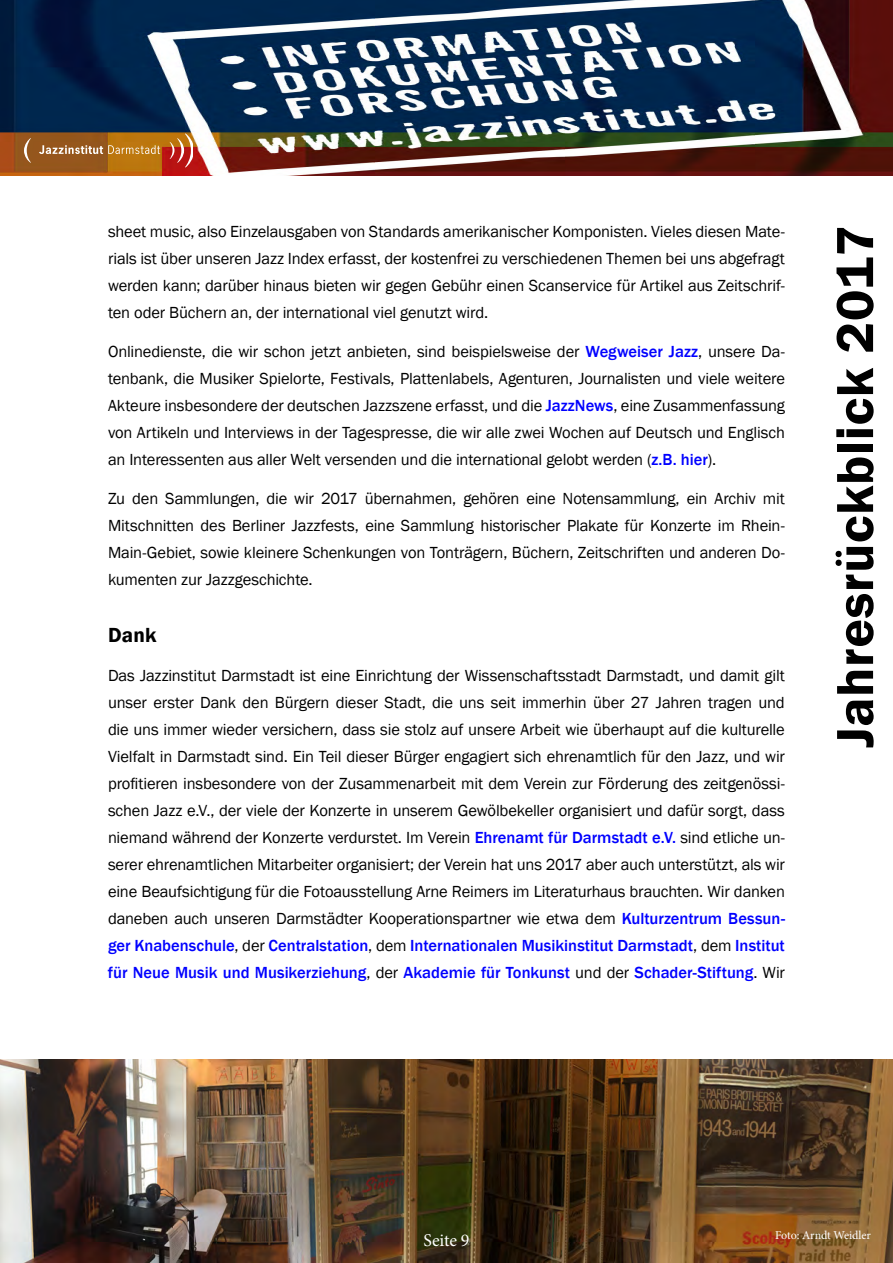
<style>
.page{position:relative;width:893px;height:1263px;background:#fff}
.page>*{position:absolute;margin:0;border:0;box-sizing:border-box;transform-origin:0 0}
.t1{font:600 54px "Franklin Gothic";letter-spacing:.01em;color:#000}
.t2{font:600 21px "Franklin Gothic";color:#000}
.t3{font:18px "Minion Pro";letter-spacing:-.01em;color:#fff}
.t4{font:16.5px/27px "Franklin Gothic";letter-spacing:-.01em;color:#000;text-align:justify}
.t5{font:12px "Minion Pro";letter-spacing:-.01em;color:#fff}
.s1{font-weight:500;color:#00f}
</style>
<div class="page">
<img style="left:0;top:0;width:893px;height:176px">
<svg style="left:39px;top:145px;width:121px;height:9px"></svg>
<svg style="left:24px;top:138px;width:7px;height:25px"></svg>
<svg style="left:170px;top:134px;width:23px;height:33px"></svg>
<img style="left:0;top:1059px;width:893px;height:204px">
<p class="t4" style="left:108px;top:218px;width:678px">sheet music, also Einzelausgaben von Standards amerikanischer Komponisten. Vieles diesen Mate&shy;rials ist über unseren Jazz Index erfasst, der kostenfrei zu verschiedenen Themen bei uns abgefragt werden kann; darüber hinaus bieten wir gegen Gebühr einen Scanservice für Artikel aus Zeitschrif&shy;ten oder Büchern an, der international viel genutzt wird.</p>
<p class="t4" style="left:108px;top:338px;width:678px">Onlinedienste, die wir schon jetzt anbieten, sind beispielsweise der <span class="s1">Wegweiser Jazz</span>, unsere Da&shy;tenbank, die Musiker Spielorte, Festivals, Plattenlabels, Agenturen, Journalisten und viele weitere Akteure insbesondere der deutschen Jazzszene erfasst, und die <span class="s1">JazzNews</span>, eine Zusammenfassung von Artikeln und Interviews in der Tagespresse, die wir alle zwei Wochen auf Deutsch und Englisch an Interessenten aus aller Welt versenden und die international gelobt werden (<span class="s1">z.B. hier</span>).</p>
<p class="t4" style="left:108px;top:485px;width:678px">Zu den Sammlungen, die wir 2017 übernahmen, gehören eine Notensammlung, ein Archiv mit Mitschnitten des Berliner Jazzfests, eine Sammlung historischer Plakate für Konzerte im Rhein-Main-Gebiet, sowie kleinere Schenkungen von Tonträgern, Büchern, Zeitschriften und anderen Do&shy;kumenten zur Jazzgeschichte.</p>
<p class="t2" style="left:108px;top:622px;width:50px">Dank</p>
<p class="t4" style="left:108px;top:662px;width:678px">Das Jazzinstitut Darmstadt ist eine Einrichtung der Wissenschaftsstadt Darmstadt, und damit gilt unser erster Dank den Bürgern dieser Stadt, die uns seit immerhin über 27 Jahren tragen und die uns immer wieder versichern, dass sie stolz auf unsere Arbeit wie überhaupt auf die kulturelle Vielfalt in Darmstadt sind. Ein Teil dieser Bürger engagiert sich ehrenamtlich für den Jazz, und wir profitieren insbesondere von der Zusammenarbeit mit dem Verein zur Förderung des zeitgenössi&shy;schen Jazz e.V., der viele der Konzerte in unserem Gewölbekeller organisiert und dafür sorgt, dass niemand während der Konzerte verdurstet. Im Verein <span class="s1">Ehrenamt für Darmstadt e.V.</span> sind etliche un&shy;serer ehrenamtlichen Mitarbeiter organisiert; der Verein hat uns 2017 aber auch unterstützt, als wir eine Beaufsichtigung für die Fotoausstellung Arne Reimers im Literaturhaus brauchten. Wir danken daneben auch unseren Darmstädter Kooperationspartner wie etwa dem <span class="s1">Kulturzentrum Bessun&shy;ger Knabenschule</span>, der <span class="s1">Centralstation</span>, dem <span class="s1">Internationalen Musikinstitut Darmstadt</span>, dem <span class="s1">Institut für Neue Musik und Musikerziehung</span>, der <span class="s1">Akademie für Tonkunst</span> und der <span class="s1">Schader-Stiftung</span>. Wir</p>
<h1 class="t1" style="left:822px;top:748px;width:524px;rotate:-90deg">Jahresrückblick 2017</h1>
<p class="t3" style="left:423px;top:1228px;width:48px">Seite 9</p>
<p class="t5" style="left:775px;top:1227px;width:97px">Foto: Arndt Weidler</p>
</div>
